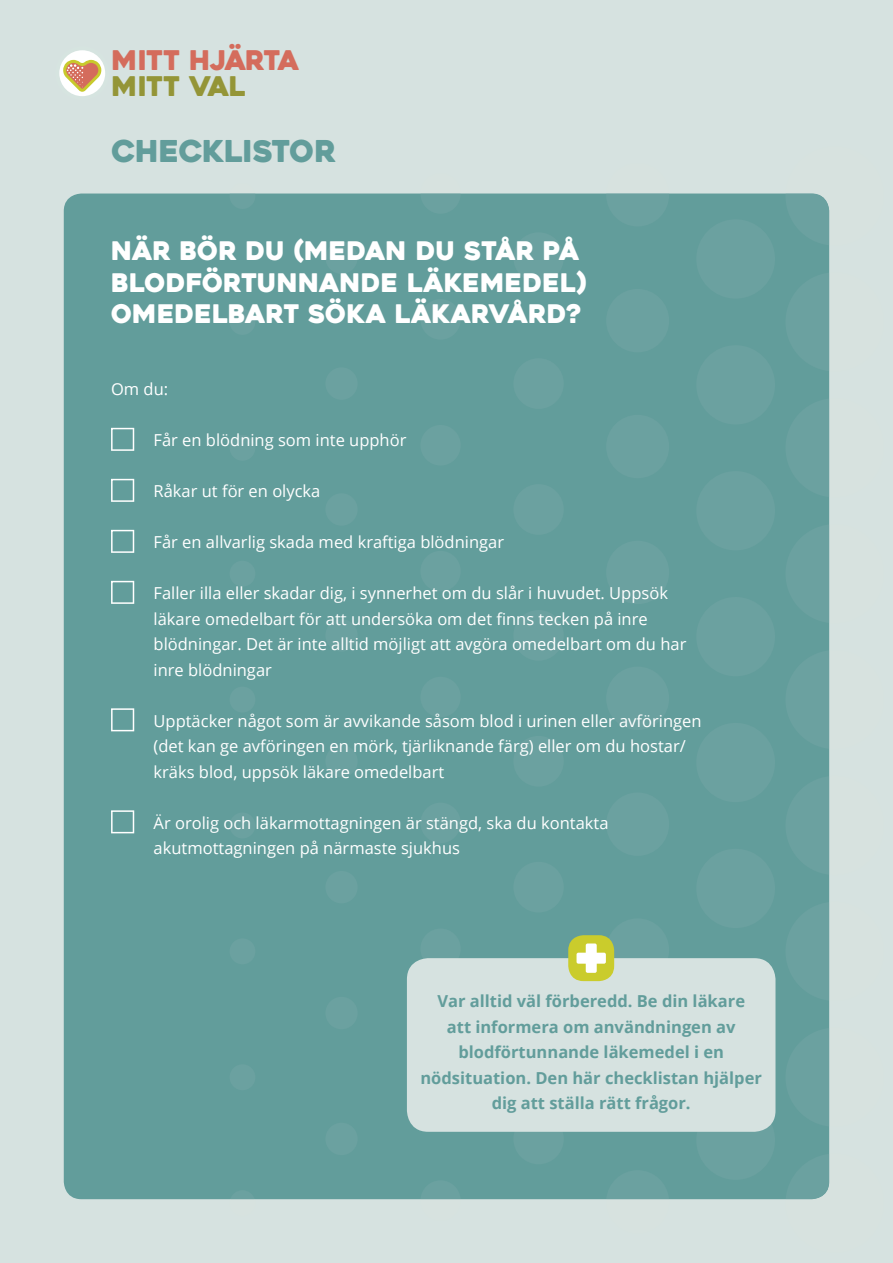
<style>
.page{position:relative;width:893px;height:1263px;background:#d6e2e0}
.page>*{position:absolute;margin:0;border:0;box-sizing:border-box;transform-origin:0 0}
.t1{font:30px "Heavitas";color:#629d9b}
.t2{font:27px "Heavitas";letter-spacing:-.035em;color:#d46c5c}
.t3{font:27px "Heavitas";letter-spacing:-.025em;color:#949537}
.t4{font:25.5px/31.5px "Heavitas";color:#fff}
.t5{font:16.5px/25.5px "Open Sans";color:#fff}
.t6{font:700 16.5px/25.5px "Open Sans";color:#629d9b;text-align:center}
</style>
<div class="page">
<div style="left:64px;top:194px;width:765px;height:1005px;background:#629d9b;border-radius:18px"></div>
<svg style="left:785px;top:193px;width:45px;height:53px"></svg>
<svg style="left:606px;top:193px;width:63px;height:1px"></svg>
<svg style="left:420px;top:193px;width:41px;height:1px"></svg>
<svg style="left:230px;top:193px;width:25px;height:1px"></svg>
<svg style="left:829px;top:272px;width:1px;height:99px"></svg>
<svg style="left:829px;top:398px;width:1px;height:99px"></svg>
<svg style="left:829px;top:524px;width:1px;height:99px"></svg>
<svg style="left:829px;top:650px;width:1px;height:99px"></svg>
<svg style="left:829px;top:776px;width:1px;height:99px"></svg>
<svg style="left:829px;top:902px;width:1px;height:99px"></svg>
<svg style="left:829px;top:1028px;width:1px;height:99px"></svg>
<svg style="left:785px;top:1153px;width:45px;height:47px"></svg>
<svg style="left:606px;top:1199px;width:63px;height:1px"></svg>
<svg style="left:420px;top:1199px;width:41px;height:1px"></svg>
<svg style="left:230px;top:1199px;width:25px;height:1px"></svg>
<svg style="left:59px;top:50px;width:46px;height:46px"></svg>
<svg style="left:111px;top:428px;width:23px;height:23px"></svg>
<svg style="left:111px;top:479px;width:23px;height:23px"></svg>
<svg style="left:111px;top:530px;width:23px;height:23px"></svg>
<svg style="left:111px;top:581px;width:23px;height:23px"></svg>
<svg style="left:111px;top:708px;width:23px;height:23px"></svg>
<svg style="left:111px;top:810px;width:23px;height:23px"></svg>
<div style="left:407px;top:958px;width:368px;height:174px;background:#d6e2e0;border-radius:21px"></div>
<div style="left:568px;top:935px;width:46px;height:46px;background:#cacc2c;border-radius:15px"></div>
<svg style="left:576px;top:935px;width:93px;height:47px"></svg>
<h2 class="t2" style="left:112px;top:44px;width:189px">MITT HJÄRTA</h2>
<h2 class="t3" style="left:112px;top:69px;width:135px">MITT VAL</h2>
<h1 class="t1" style="left:112px;top:133px;width:226px">CHECKLISTOR</h1>
<h3 class="t4" style="left:111px;top:236px;width:477px">NÄR BÖR DU (MEDAN DU STÅR PÅ<br>BLODFÖRTUNNANDE LÄKEMEDEL)<br>OMEDELBART SÖKA LÄKARVÅRD?</h3>
<p class="t5" style="left:111px;top:376px;width:59px">Om du:</p>
<p class="t5" style="left:154px;top:427px;width:254px">Får en blödning som inte upphör</p>
<p class="t5" style="left:154px;top:478px;width:168px">Råkar ut för en olycka</p>
<p class="t5" style="left:154px;top:529px;width:352px">Får en allvarlig skada med kraftiga blödningar</p>
<p class="t5" style="left:154px;top:580px;width:534px">Faller illa eller skadar dig, i synnerhet om du slår i huvudet. Uppsök läkare omedelbart för att undersöka om det finns tecken på inre blödningar. Det är inte alltid möjligt att avgöra omedelbart om du har inre blödningar</p>
<p class="t5" style="left:154px;top:708px;width:549px">Upptäcker något som är avvikande såsom blod i urinen eller avföringen (det kan ge avföringen en mörk, tjärliknande färg) eller om du hostar/ kräks blod, uppsök läkare omedelbart</p>
<p class="t5" style="left:154px;top:810px;width:456px">Är orolig och läkarmottagningen är stängd, ska du kontakta akutmottagningen på närmaste sjukhus</p>
<p class="t6" style="left:420px;top:988px;width:343px">Var alltid väl förberedd. Be din läkare<br>att informera om användningen av blodförtunnande läkemedel i en nödsituation. Den här checklistan hjälper dig att ställa rätt frågor.</p>
</div>
